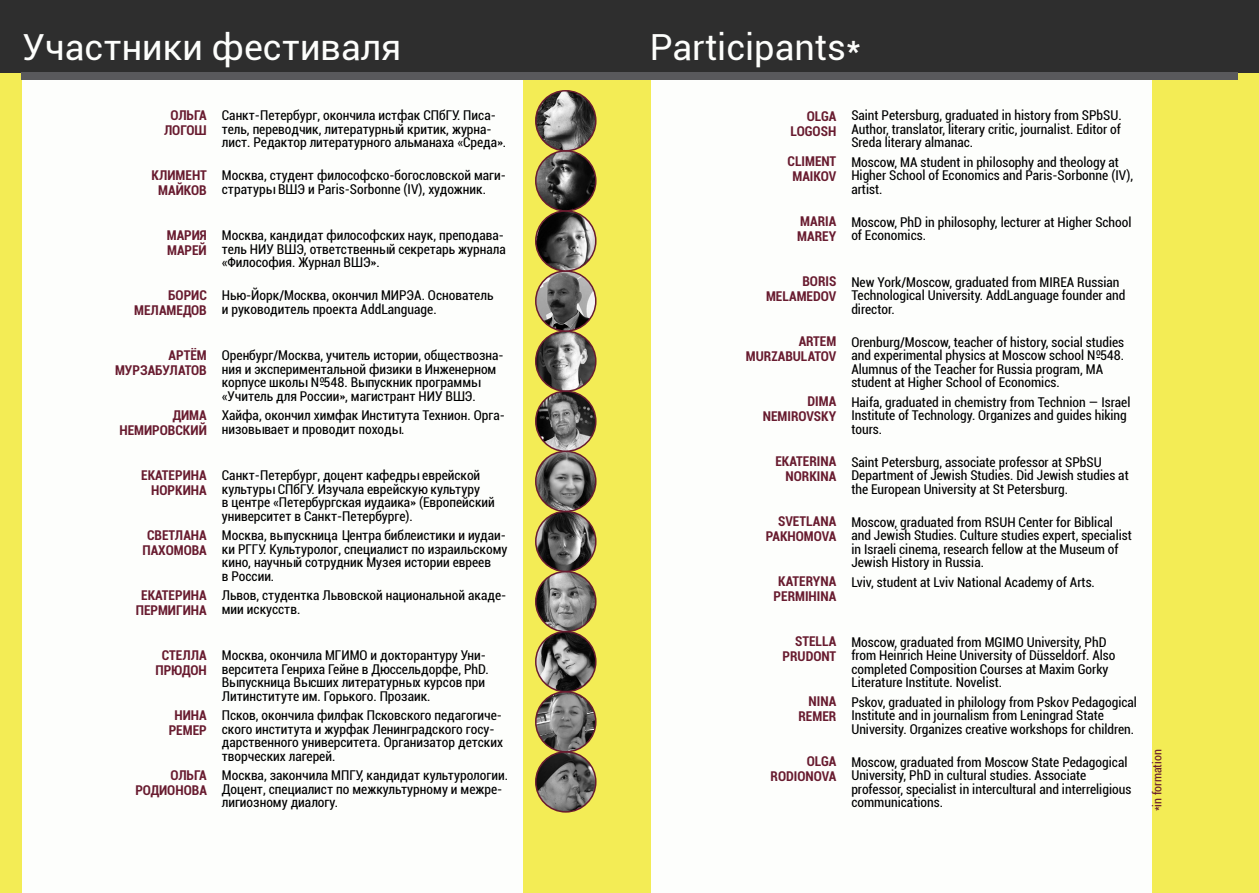
<style>
.page{position:relative;width:1259px;height:893px;background:#fff}
.page>*{position:absolute;margin:0;border:0;box-sizing:border-box;transform-origin:0 0}
.t1{font:36px "Roboto";color:#fdfefc}
.t2{font:condensed 13.5px/13.5px "Roboto";color:#000}
.t3{font:700 condensed 13.5px/15px "Roboto";color:#681b2f;text-align:right}
.t4{font:condensed 12px "Roboto";color:#681b2f}
</style>
<div class="page">
<div style="left:1152px;top:0;width:107px;height:893px;background:#f3ec55"></div>
<div style="left:523px;top:0;width:127px;height:893px;background:#f3ec55"></div>
<div style="left:0;top:0;width:21px;height:893px;background:#f3ec55"></div>
<img style="left:536px;top:572px;width:60px;height:60px;border-radius:30px">
<div style="left:535px;top:571px;width:61px;height:61px;border:2px solid #681b2f;border-radius:50%"></div>
<img style="left:536px;top:331px;width:60px;height:60px;border-radius:30px">
<div style="left:535px;top:330px;width:61px;height:62px;border:2px solid #681b2f;border-radius:50%"></div>
<img style="left:536px;top:511px;width:60px;height:60px;border-radius:30px">
<div style="left:535px;top:511px;width:61px;height:61px;border:2px solid #681b2f;border-radius:50%"></div>
<img style="left:536px;top:271px;width:60px;height:60px;border-radius:30px">
<div style="left:535px;top:270px;width:61px;height:62px;border:2px solid #681b2f;border-radius:50%"></div>
<img style="left:536px;top:752px;width:60px;height:60px;border-radius:30px">
<div style="left:535px;top:751px;width:61px;height:62px;border:2px solid #681b2f;border-radius:50%"></div>
<img style="left:536px;top:692px;width:60px;height:60px;border-radius:30px">
<div style="left:535px;top:691px;width:61px;height:61px;border:2px solid #681b2f;border-radius:50%"></div>
<img style="left:536px;top:451px;width:60px;height:60px;border-radius:30px">
<div style="left:535px;top:451px;width:61px;height:61px;border:2px solid #681b2f;border-radius:50%"></div>
<img style="left:536px;top:211px;width:60px;height:60px;border-radius:30px">
<div style="left:535px;top:210px;width:61px;height:62px;border:2px solid #681b2f;border-radius:50%"></div>
<img style="left:536px;top:632px;width:60px;height:60px;border-radius:30px">
<div style="left:535px;top:631px;width:61px;height:61px;border:2px solid #681b2f;border-radius:50%"></div>
<img style="left:536px;top:392px;width:60px;height:59px">
<div style="left:535px;top:390px;width:61px;height:62px;border:2px solid #681b2f;border-radius:50%"></div>
<img style="left:536px;top:151px;width:60px;height:60px;border-radius:30px">
<div style="left:535px;top:150px;width:61px;height:62px;border:2px solid #681b2f;border-radius:50%"></div>
<div style="left:0;top:0;width:1259px;height:72px;background:#2e2e2e"></div>
<div style="left:21px;top:72px;width:1216px;height:8px;background:#59595c"></div>
<img style="left:536px;top:91px;width:60px;height:60px;border-radius:30px">
<div style="left:535px;top:90px;width:61px;height:62px;border:2px solid #681b2f;border-radius:50%"></div>
<h1 class="t1" style="left:22px;top:22px;width:380px">Участники фестиваля</h1>
<h1 class="t1" style="left:650px;top:22px;width:213px">Participants*</h1>
<p class="t3" style="left:164px;top:108px;width:44px;text-align:center">ОЛЬГА<br>ЛОГОШ</p>
<p class="t3" style="left:152px;top:168px;width:57px;text-align:center">КЛИМЕНТ<br>МАЙКОВ</p>
<p class="t3" style="left:167px;top:228px;width:42px;text-align:left">МАРИЯ<br>МАРЕЙ</p>
<p class="t3" style="left:134px;top:288px;width:74px">БОРИС<br>МЕЛАМЕДОВ</p>
<p class="t3" style="left:115px;top:348px;width:93px">АРТЁМ<br>МУРЗАБУЛАТОВ</p>
<p class="t3" style="left:119px;top:407px;width:89px">ДИМА<br>НЕМИРОВСКИЙ</p>
<p class="t3" style="left:141px;top:467px;width:67px">ЕКАТЕРИНА<br>НОРКИНА</p>
<p class="t3" style="left:142px;top:527px;width:66px;text-align:center">СВЕТЛАНА<br>ПАХОМОВА</p>
<p class="t3" style="left:136px;top:587px;width:73px;text-align:center">ЕКАТЕРИНА<br>ПЕРМИГИНА</p>
<p class="t3" style="left:155px;top:647px;width:53px;text-align:center">СТЕЛЛА<br>ПРЮДОН</p>
<p class="t3" style="left:169px;top:707px;width:40px;text-align:center">НИНА<br>РЕМЕР</p>
<p class="t3" style="left:135px;top:767px;width:73px">ОЛЬГА<br>РОДИОНОВА</p>
<p class="t2" style="left:222px;top:108px;width:286px">Санкт-Петербург, окончила истфак СПбГУ. Писа&shy;тель, переводчик, литературный критик, журна&shy;лист. Редактор литературного альманаха «Среда».</p>
<p class="t2" style="left:222px;top:168px;width:286px">Москва, студент философско-богословской маги&shy;стратуры ВШЭ и Paris-Sorbonne (IV), художник.</p>
<p class="t2" style="left:222px;top:228px;width:285px">Москва, кандидат философских наук, преподава&shy;тель НИУ ВШЭ, ответственный секретарь журнала «Философия. Журнал ВШЭ».</p>
<p class="t2" style="left:222px;top:288px;width:273px">Нью-Йорк/Москва, окончил МИРЭА. Основатель и руководитель проекта AddLanguage.</p>
<p class="t2" style="left:222px;top:348px;width:283px">Оренбург/Москва, учитель истории, обществозна&shy;ния и экспериментальной физики в Инженерном корпусе школы №548. Выпускник программы «Учитель для России», магистрант НИУ ВШЭ.</p>
<p class="t2" style="left:222px;top:408px;width:285px">Хайфа, окончил химфак Института Технион. Орга&shy;низовывает и проводит походы.</p>
<p class="t2" style="left:222px;top:468px;width:274px">Санкт-Петербург, доцент кафедры еврейской культуры СПбГУ. Изучала еврейскую культуру<br>в центре «Петербургская иудаика» (Европейский университет в Санкт-Петербурге).</p>
<p class="t2" style="left:222px;top:528px;width:287px">Москва, выпускница Центра библеистики и иудаи&shy;ки РГГУ. Культуролог, специалист по израильскому кино, научный сотрудник Музея истории евреев<br>в России.</p>
<p class="t2" style="left:222px;top:588px;width:286px">Львов, студентка Львовской национальной акаде&shy;мии искусств.</p>
<p class="t2" style="left:222px;top:648px;width:268px">Москва, окончила МГИМО и докторантуру Уни&shy;верситета Генриха Гейне в Дюссельдорфе, PhD.<br>Выпускница Высших литературных курсов при Литинституте им. Горького. Прозаик.</p>
<p class="t2" style="left:222px;top:708px;width:283px">Псков, окончила филфак Псковского педагогиче&shy;ского института и журфак Ленинградского госу&shy;дарственного университета. Организатор детских творческих лагерей.</p>
<p class="t2" style="left:222px;top:768px;width:288px">Москва, закончила МПГУ, кандидат культурологии.<br>Доцент, специалист по межкультурному и межре&shy;лигиозному диалогу.</p>
<p class="t3" style="left:790px;top:108px;width:47px">OLGA<br>LOGOSH</p>
<p class="t3" style="left:787px;top:153px;width:50px;text-align:center">CLIMENT<br>MAIKOV</p>
<p class="t3" style="left:797px;top:213px;width:41px;text-align:left">MARIA<br>MAREY</p>
<p class="t3" style="left:766px;top:273px;width:72px">BORIS<br>MELAMEDOV</p>
<p class="t3" style="left:746px;top:333px;width:92px">ARTEM<br>MURZABULATOV</p>
<p class="t3" style="left:763px;top:393px;width:75px">DIMA<br>NEMIROVSKY</p>
<p class="t3" style="left:775px;top:453px;width:62px">EKATERINA<br>NORKINA</p>
<p class="t3" style="left:766px;top:513px;width:72px">SVETLANA<br>PAKHOMOVA</p>
<p class="t3" style="left:773px;top:573px;width:64px;text-align:center">KATERYNA<br>PERMIHINA</p>
<p class="t3" style="left:782px;top:633px;width:55px">STELLA<br>PRUDONT</p>
<p class="t3" style="left:798px;top:693px;width:39px">NINA<br>REMER</p>
<p class="t3" style="left:770px;top:753px;width:67px">OLGA<br>RODIONOVA</p>
<p class="t2" style="left:851px;top:108px;width:272px;text-align:justify">Saint Petersburg, graduated in history from SPbSU.<br>Author, translator, literary critic, journalist. Editor of Sreda literary almanac.</p>
<p class="t2" style="left:851px;top:155px;width:283px">Moscow, MA student in philosophy and theology at<br>Higher School of Economics and Paris-Sorbonne (IV), artist.</p>
<p class="t2" style="left:851px;top:215px;width:282px">Moscow, PhD in philosophy, lecturer at Higher School of Economics.</p>
<p class="t2" style="left:851px;top:275px;width:275px">New York/Moscow, graduated from MIREA Russian<br>Technological University. AddLanguage founder and director.</p>
<p class="t2" style="left:851px;top:335px;width:274px">Orenburg/Moscow, teacher of history, social studies and experimental physics at Moscow school №548.<br>Alumnus of the Teacher for Russia program, MA student at Higher School of Economics.</p>
<p class="t2" style="left:851px;top:395px;width:281px">Haifa, graduated in chemistry from Technion — Israel<br>Institute of Technology. Organizes and guides hiking tours.</p>
<p class="t2" style="left:851px;top:455px;width:279px">Saint Petersburg, associate professor at SPbSU<br>Department of Jewish Studies. Did Jewish studies at the European University at St Petersburg.</p>
<p class="t2" style="left:851px;top:515px;width:282px">Moscow, graduated from RSUH Center for Biblical and Jewish Studies. Culture studies expert, specialist in Israeli cinema, research fellow at the Museum of Jewish History in Russia.</p>
<p class="t2" style="left:851px;top:575px;width:245px">Lviv, student at Lviv National Academy of Arts.</p>
<p class="t2" style="left:851px;top:635px;width:266px">Moscow, graduated from MGIMO University, PhD from Heinrich Heine University of Düsseldorf. Also completed Composition Courses at Maxim Gorky Literature Institute. Novelist.</p>
<p class="t2" style="left:851px;top:695px;width:287px">Pskov, graduated in philology from Pskov Pedagogical<br>Institute and in journalism from Leningrad State<br>University. Organizes creative workshops for children.</p>
<p class="t2" style="left:851px;top:755px;width:281px">Moscow, graduated from Moscow State Pedagogical University, PhD in cultural studies. Associate professor, specialist in intercultural and interreligious communications.</p>
<p class="t4" style="left:1149px;top:811px;width:63px;rotate:-90deg">*in formation</p>
</div>
